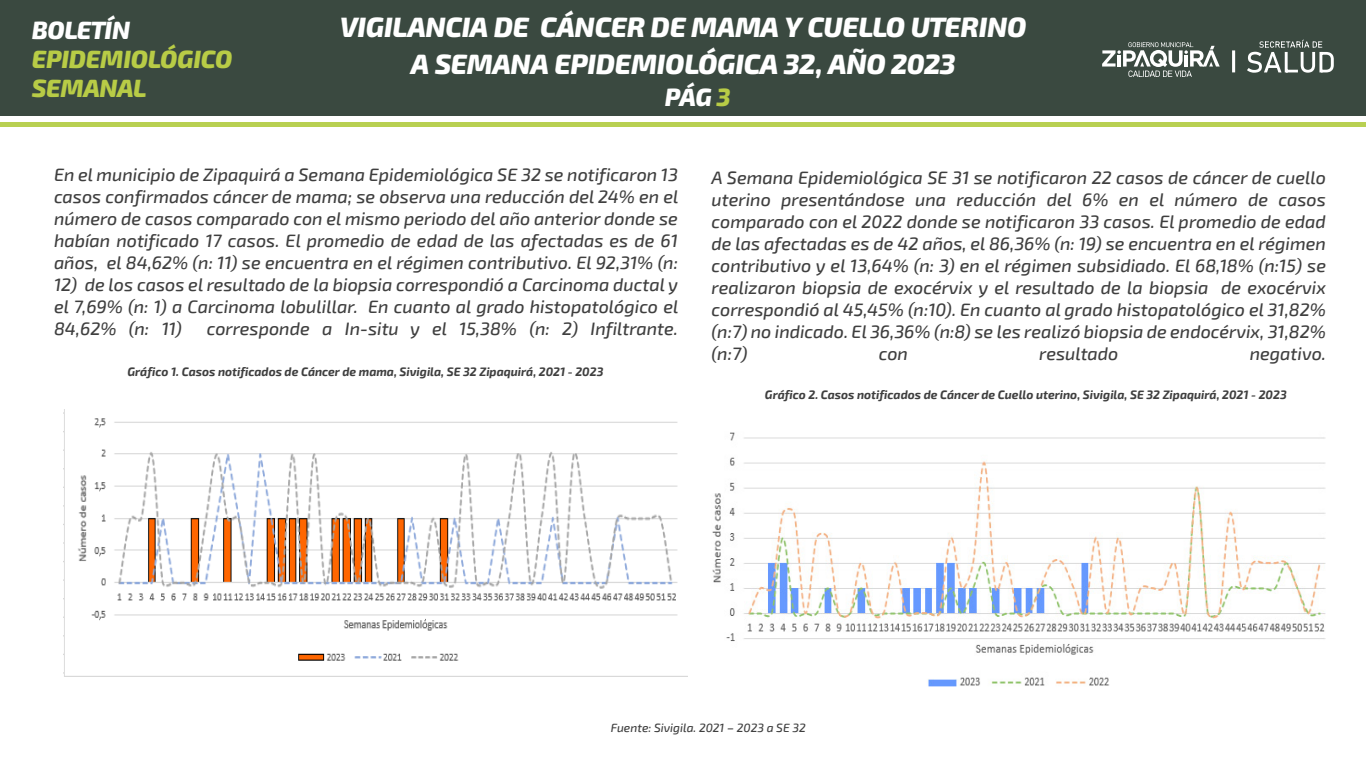
<style>
.page{position:relative;width:1366px;height:768px;background:#fff}
.page>*{position:absolute;margin:0;border:0;box-sizing:border-box;transform-origin:0 0}
.t1{font:italic 800 28px/37px "Exo 2.0";letter-spacing:-.01em;color:#fff;text-align:center}
.t2{font:italic 800 25px/29px "Exo 2.0";letter-spacing:-.01em;color:#b8cc46}
.t3{font:italic 800 25px "Exo 2.0";letter-spacing:-.03em;color:#fff}
.t4{font:italic 500 18px/22px "Exo 2";color:#3f3f3f;text-align:justify}
.t5{font:italic 700 12px "Exo 2";color:#3f3f3f}
.t6{font:italic 500 12px "Exo 2";color:#3f3f3f}
.s1{color:#b8cc46}
</style>
<div class="page">
<div style="left:0;top:0;width:1366px;height:115px;background:#3a4940"></div>
<svg style="left:1102px;top:42px;width:118px;height:35px"></svg>
<svg style="left:1247px;top:39px;width:87px;height:34px"></svg>
<hr style="left:1232px;top:50px;width:3px;height:22px;background:#fff">
<hr style="left:0;top:123px;width:1366px;height:4px;background:#b8d052">
<img style="left:64px;top:410px;width:624px;height:267px">
<img style="left:712px;top:432px;width:614px;height:255px">
<h2 class="t3" style="left:32px;top:15px;width:100px">BOLETÍN</h2>
<h2 class="t2" style="left:32px;top:45px;width:202px">EPIDEMIOLÓGICO<br>SEMANAL</h2>
<h1 class="t1" style="left:340px;top:9px;width:688px">VIGILANCIA DE CÁNCER DE MAMA Y CUELLO UTERINO<br>A SEMANA EPIDEMIOLÓGICA 32, AÑO 2023</h1>
<h2 class="t3" style="left:665px;top:82px;width:68px">PÁG <span class="s1">3</span></h2>
<p class="t4" style="left:54px;top:164px;width:626px">En el municipio de Zipaquirá a Semana Epidemiológica SE 32 se notificaron 13 casos confirmados cáncer de mama; se observa una reducción del 24% en el número de casos comparado con el mismo periodo del año anterior donde se habían notificado 17 casos. El promedio de edad de las afectadas es de 61 años, el 84,62% (n: 11) se encuentra en el régimen contributivo. El 92,31% (n:</p>
<p class="t4" style="left:54px;top:274px;width:626px">12) de los casos el resultado de la biopsia correspondió a Carcinoma ductal y el 7,69% (n: 1) a Carcinoma lobulillar. En cuanto al grado histopatológico el 84,62% (n: 11)</p>
<p class="t4" style="left:207px;top:318px;width:473px">corresponde a In-situ y el 15,38% (n: 2) Infiltrante.</p>
<p class="t5" style="left:128px;top:365px;width:477px">Gráfico 1. Casos notificados de Cáncer de mama, Sivigila, SE 32 Zipaquirá, 2021 - 2023</p>
<p class="t4" style="left:712px;top:167px;width:616px">A Semana Epidemiológica SE 31 se notificaron 22 casos de cáncer de cuello uterino presentándose una reducción del 6% en el número de casos comparado con el 2022 donde se notificaron 33 casos. El promedio de edad de las afectadas es de 42 años, el 86,36% (n: 19) se encuentra en el régimen contributivo y el 13,64% (n: 3) en el régimen subsidiado. El 68,18% (n:15) se realizaron biopsia de exocérvix y el resultado de la biopsia de exocérvix correspondió al 45,45% (n:10). En cuanto al grado histopatológico el 31,82% (n:7) no indicado. El 36,36% (n:8) se les realizó biopsia de endocérvix, 31,82% (n:7)</p>
<p class="t4" style="left:879px;top:343px;width:31px">con</p>
<p class="t4" style="left:1039px;top:343px;width:81px">resultado</p>
<p class="t4" style="left:1250px;top:343px;width:78px">negativo.</p>
<p class="t5" style="left:765px;top:388px;width:523px">Gráfico 2. Casos notificados de Cáncer de Cuello uterino, Sivigila, SE 32 Zipaquirá, 2021 - 2023</p>
<p class="t6" style="left:611px;top:721px;width:196px">Fuente: Sivigila. 2021 – 2023 a SE 32</p>
</div>
